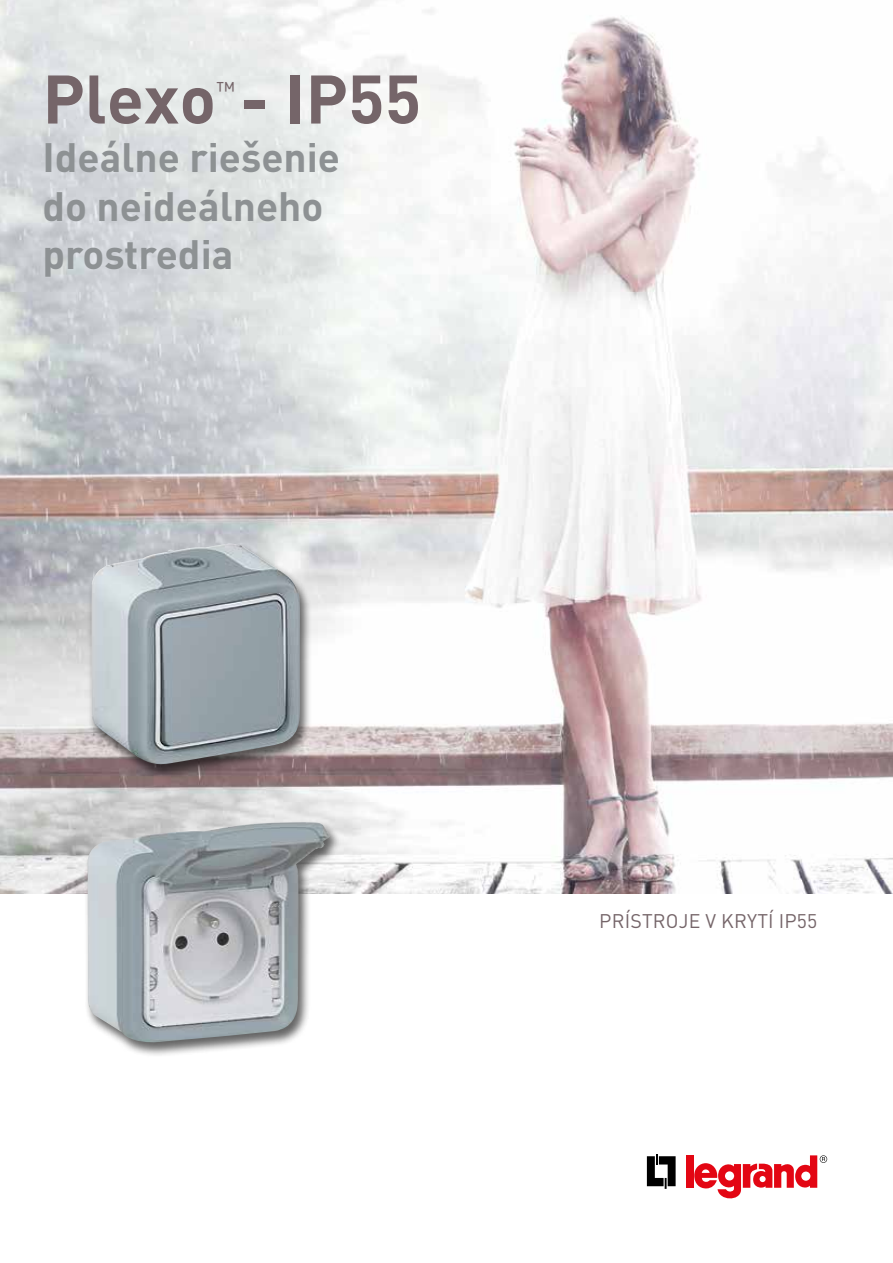
<style>
.page{position:relative;width:893px;height:1263px;background:#fff}
.page>*{position:absolute;margin:0;border:0;box-sizing:border-box;transform-origin:0 0}
.t1{font:700 67.5px "DIN Pro";color:#756569}
.t2{font:700 40.5px/48.6px "DIN Pro";color:#8d9193}
.t3{font:22.5px "DIN Pro";color:#756569}
.t4{font:19.5px "DIN Pro";letter-spacing:.01em;color:#756569}
</style>
<div class="page">
<img style="left:0;top:0;width:893px;height:893px">
<div style="left:88px;top:543px;width:224px;height:236px;background:#000;opacity:.6"></div>
<img style="left:92px;top:544px;width:208px;height:220px">
<div style="left:84px;top:821px;width:257px;height:237px;background:#000;opacity:.6"></div>
<img style="left:88px;top:822px;width:242px;height:221px">
<svg style="left:647px;top:1154px;width:29px;height:35px"></svg>
<div style="left:686px;top:1155px;width:7px;height:33px;background:#e30613"></div>
<svg style="left:694px;top:1155px;width:133px;height:43px"></svg>
<h1 class="t1" style="left:43px;top:43px;width:380px">Plexo - IP55</h1>
<p class="t3" style="left:216px;top:76px;width:20px">™</p>
<p class="t2" style="left:43px;top:128px;width:299px">Ideálne riešenie do neideálneho prostredia</p>
<p class="t4" style="left:599px;top:909px;width:219px">PRÍSTROJE V KRYTÍ IP55</p>
</div>
